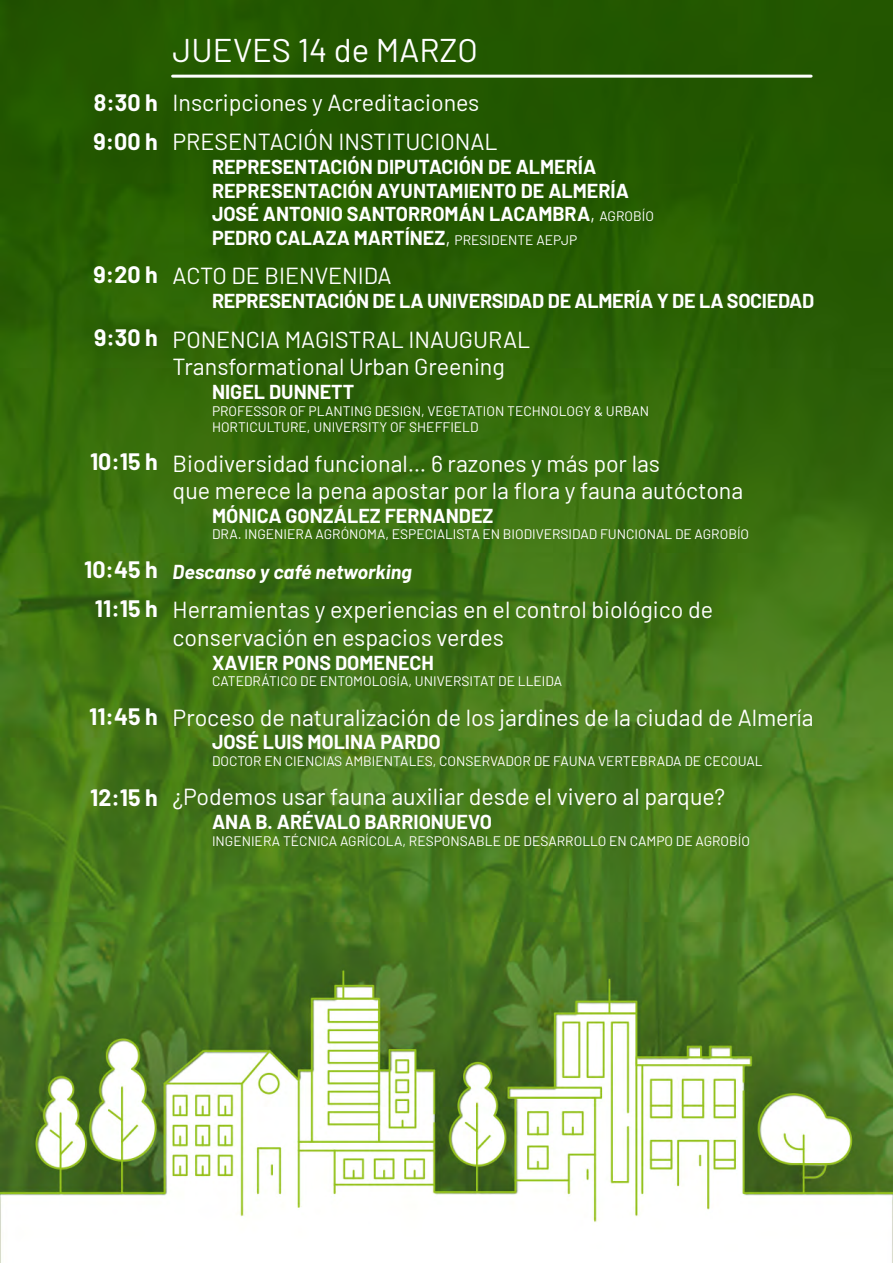
<style>
.page{position:relative;width:893px;height:1263px;background:#fff}
.page>*{position:absolute;margin:0;border:0;box-sizing:border-box;transform-origin:0 0}
.t1{font:32.85px "Barlow";color:#fff}
.t2{font:23.25px/27.9px "Barlow";color:#fff}
.t3{font:700 23.25px/39.5px "Barlow";color:#fff}
.t4{font:700 19.65px/23.7px "Barlow";color:#fff}
.t5{font:italic 700 19.65px "Barlow";color:#fff}
.t6{font:13.8px/16.5px "Barlow";color:#fff}
.s1{font-weight:400}
.s2{font-weight:400;font-size:13.8px}
</style>
<div class="page">
<img style="left:0;top:0;width:893px;height:1263px">
<hr style="left:173px;top:75px;width:638px;height:3px;background:#fff">
<p class="t3" style="left:93px;top:81px;width:66px">8:30 h<br>9:00 h</p>
<p class="t3" style="left:94px;top:253px;width:66px">9:20 h</p>
<p class="t3" style="left:94px;top:316px;width:65px">9:30 h</p>
<p class="t3" style="left:90px;top:440px;width:69px">10:15 h</p>
<p class="t3" style="left:84px;top:549px;width:75px;line-height:38.7px;text-align:center">10:45 h<br>11:15 h</p>
<p class="t3" style="left:89px;top:695px;width:70px">11:45 h</p>
<p class="t3" style="left:90px;top:776px;width:69px">12:15 h</p>
<h1 class="t1" style="left:173px;top:26px;width:307px">JUEVES 14 de MARZO</h1>
<p class="t2" style="left:173px;top:81px;width:327px;line-height:39.5px">Inscripciones y Acreditaciones<br>PRESENTACIÓN INSTITUCIONAL</p>
<p class="t4" style="left:212px;top:154px;width:443px">REPRESENTACIÓN DIPUTACIÓN DE ALMERÍA REPRESENTACIÓN AYUNTAMIENTO DE ALMERÍA JOSÉ ANTONIO SANTORROMÁN LACAMBRA<span class="s1">,</span> <span class="s2">AGROBÍO </span>PEDRO CALAZA MARTÍNEZ<span class="s1">,</span> <span class="s2">PRESIDENTE AEPJP</span></p>
<p class="t2" style="left:173px;top:260px;width:221px">ACTO DE BIENVENIDA</p>
<p class="t4" style="left:212px;top:288px;width:604px">REPRESENTACIÓN DE LA UNIVERSIDAD DE ALMERÍA Y DE LA SOCIEDAD</p>
<p class="t2" style="left:173px;top:323px;width:359px">PONENCIA MAGISTRAL INAUGURAL<br>Transformational Urban Greening</p>
<p class="t4" style="left:212px;top:379px;width:144px">NIGEL DUNNETT</p>
<p class="t6" style="left:212px;top:401px;width:439px">PROFESSOR OF PLANTING DESIGN, VEGETATION TECHNOLOGY &amp; URBAN<br>HORTICULTURE, UNIVERSITY OF SHEFFIELD</p>
<p class="t2" style="left:173px;top:448px;width:572px">Biodiversidad funcional… 6 razones y más por las<br>que merece la pena apostar por la flora y fauna autóctona</p>
<p class="t4" style="left:212px;top:502px;width:283px">MÓNICA GONZÁLEZ FERNANDEZ</p>
<p class="t6" style="left:212px;top:525px;width:539px">DRA. INGENIERA AGRÓNOMA, ESPECIALISTA EN BIODIVERSIDAD FUNCIONAL DE AGROBÍO</p>
<p class="t5" style="left:173px;top:557px;width:241px">Descanso y café networking</p>
<p class="t2" style="left:173px;top:594px;width:542px">Herramientas y experiencias en el control biológico de conservación en espacios verdes</p>
<p class="t4" style="left:212px;top:649px;width:223px">XAVIER PONS DOMENECH</p>
<p class="t6" style="left:212px;top:672px;width:352px">CATEDRÁTICO DE ENTOMOLOGÍA, UNIVERSITAT DE LLEIDA</p>
<p class="t2" style="left:173px;top:702px;width:643px">Proceso de naturalización de los jardines de la ciudad de Almería</p>
<p class="t4" style="left:212px;top:729px;width:230px">JOSÉ LUIS MOLINA PARDO</p>
<p class="t6" style="left:212px;top:752px;width:552px">DOCTOR EN CIENCIAS AMBIENTALES, CONSERVADOR DE FAUNA VERTEBRADA DE CECOUAL</p>
<p class="t2" style="left:173px;top:781px;width:554px">¿Podemos usar fauna auxiliar desde el vivero al parque?</p>
<p class="t4" style="left:212px;top:809px;width:281px">ANA B. ARÉVALO BARRIONUEVO</p>
<p class="t6" style="left:212px;top:831px;width:539px">INGENIERA TÉCNICA AGRÍCOLA, RESPONSABLE DE DESARROLLO EN CAMPO DE AGROBÍO</p>
</div>
